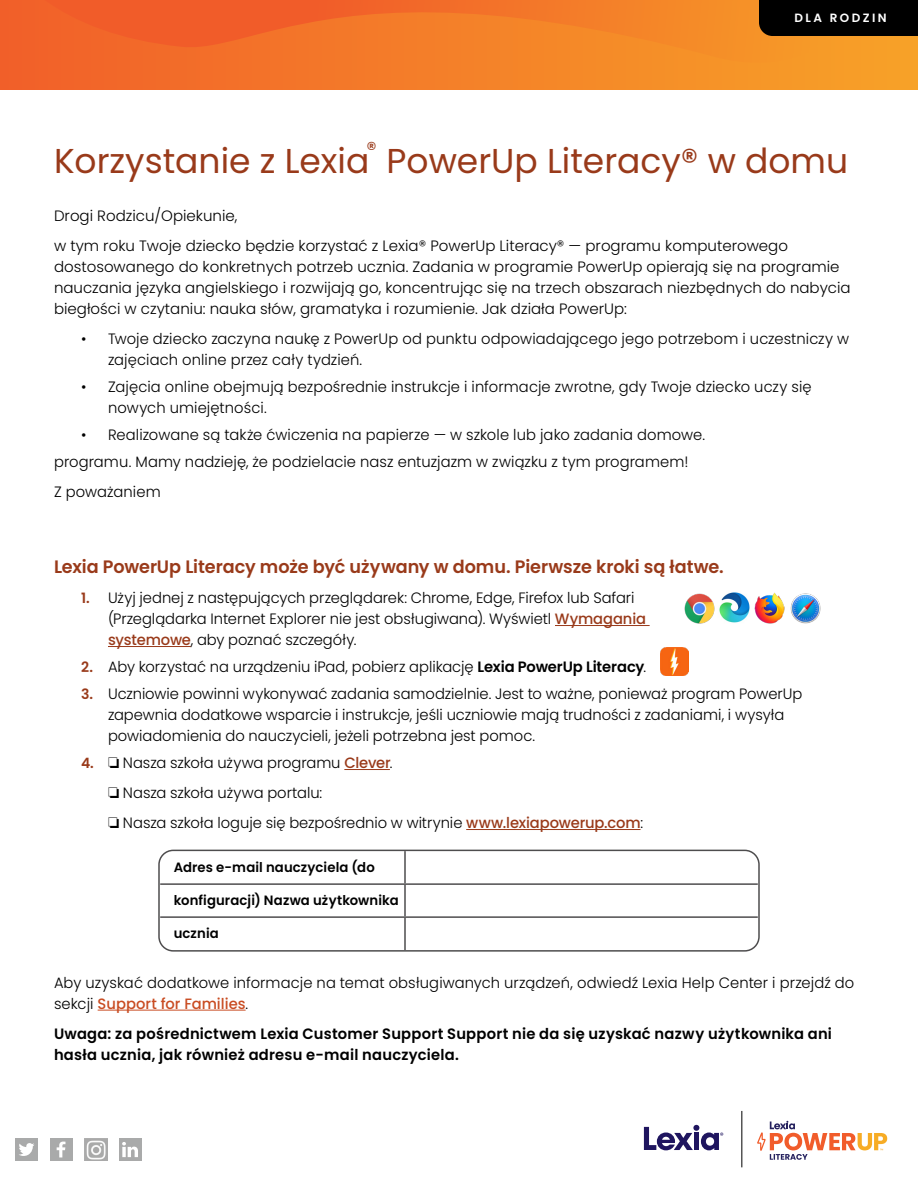
<style>
.page{position:relative;width:918px;height:1188px;background:#fff}
.page>*{position:absolute;margin:0;border:0;box-sizing:border-box;transform-origin:0 0}
.t1{font:34.5px "Poppins";color:#993a1a}
.t2{font:20.1px "Poppins";color:#993a1a}
.t3{font:600 18px "Poppins";letter-spacing:-.005em;color:#993a1a}
.t4{font:300 15px/21px "Poppins";color:#000}
.t5{font:600 15px/21px "Poppins";letter-spacing:.015em;color:#000}
.t6{font:600 13.5px "Poppins";letter-spacing:.01em;color:#000}
.t7{font:600 12px "Poppins";letter-spacing:.2em;color:#fff}
.s1{font-weight:600;font-size:14.25px;color:#993a1a}
.s2{font-weight:500;color:#993a1a}
.s3{font-weight:600}
.s4{font-weight:500;color:#c94c22}
</style>
<div class="page">
<div style="left:0;top:0;width:918px;height:90px;background:linear-gradient(to right,#f15f29,#f7a228)"></div>
<svg style="left:45px;top:0;width:820px;height:72px;background:#f37828"></svg>
<hr style="left:555px;top:625px;width:95px;height:1px;background:#993a1a">
<hr style="left:108px;top:646px;width:83px;height:1px;background:#993a1a">
<hr style="left:344px;top:769px;width:46px;height:1px;background:#993a1a">
<hr style="left:466px;top:829px;width:175px;height:1px;background:#993a1a">
<hr style="left:98px;top:1010px;width:148px;height:1px;background:#c94c22">
<hr style="left:404px;top:851px;width:2px;height:32px;background:#4e4d4e">
<hr style="left:160px;top:883px;width:245px;height:2px;background:#4e4d4e">
<hr style="left:405px;top:883px;width:353px;height:2px;background:#4e4d4e">
<hr style="left:404px;top:885px;width:2px;height:31px;background:#4e4d4e">
<hr style="left:160px;top:916px;width:245px;height:2px;background:#4e4d4e">
<hr style="left:405px;top:916px;width:353px;height:2px;background:#4e4d4e">
<hr style="left:404px;top:918px;width:2px;height:32px;background:#4e4d4e">
<div style="left:158px;top:850px;width:602px;height:102px;border:2px solid #4e4d4e;border-radius:14px"></div>
<div style="left:759px;top:0;width:159px;height:36px;background:#000"></div>
<div style="left:15px;top:1138px;width:23px;height:23px;background:#a9aaaa"></div>
<svg style="left:19px;top:1143px;width:15px;height:13px"></svg>
<div style="left:50px;top:1138px;width:22px;height:23px;background:#a9aaaa"></div>
<svg style="left:57px;top:1142px;width:8px;height:15px"></svg>
<img style="left:84px;top:1138px;width:23px;height:23px">
<div style="left:119px;top:1138px;width:23px;height:23px;background:#a9aaaa"></div>
<svg style="left:122px;top:1142px;width:16px;height:15px"></svg>
<hr style="left:742px;top:1111px;width:1px;height:56px;background:#000">
<svg style="left:644px;top:1125px;width:79px;height:25px"></svg>
<svg style="left:757px;top:1121px;width:130px;height:39px"></svg>
<img style="left:661px;top:648px;width:27px;height:28px">
<img style="left:684px;top:592px;width:137px;height:32px">
<img style="left:717px;top:592px;width:36px;height:32px">
<p class="t7" style="left:795px;top:11px;width:93px">DLA RODZIN</p>
<h2 class="t2" style="left:367px;top:137px;width:12px">®</h2>
<h1 class="t1" style="left:387px;top:141px;width:463px">PowerUp Literacy® w domu</h1>
<p class="t4" style="left:54px;top:201px;width:736px;line-height:30px">Drogi Rodzicu/Opiekunie,<br>w tym roku Twoje dziecko będzie korzystać z Lexia® PowerUp Literacy® — programu komputerowego</p>
<p class="t4" style="left:54px;top:257px;width:798px">dostosowanego do konkretnych potrzeb ucznia. Zadania w programie PowerUp opierają się na programie nauczania języka angielskiego i rozwijają go, koncentrując się na trzech obszarach niezbędnych do nabycia biegłości w czytaniu: nauka słów, gramatyka i rozumienie. Jak działa PowerUp:</p>
<p class="t4" style="left:108px;top:329px;width:743px;text-indent:-27px">• Twoje dziecko zaczyna naukę z PowerUp od punktu odpowiadającego jego potrzebom i uczestniczy w zajęciach online przez cały tydzień.</p>
<p class="t4" style="left:108px;top:377px;width:705px;text-indent:-27px">• Zajęcia online obejmują bezpośrednie instrukcje i informacje zwrotne, gdy Twoje dziecko uczy się nowych umiejętności.</p>
<p class="t4" style="left:54px;top:422px;width:653px;line-height:27px;text-indent:27px">• Realizowane są także ćwiczenia na papierze — w szkole lub jako zadania domowe. programu. Mamy nadzieję, że podzielacie nasz entuzjazm w związku z tym programem!</p>
<p class="t4" style="left:54px;top:482px;width:108px">Z poważaniem</p>
<h1 class="t1" style="left:54px;top:141px;width:317px">Korzystanie z Lexia</h1>
<p class="t3" style="left:54px;top:556px;width:671px">Lexia PowerUp Literacy może być używany w domu. Pierwsze kroki są łatwe.</p>
<p class="t4" style="left:108px;top:587px;width:540px;text-indent:-27px"><span class="s1">1.</span> Użyj jednej z następujących przeglądarek: Chrome, Edge, Firefox lub Safari (Przeglądarka Internet Explorer nie jest obsługiwana). Wyświetl <span class="s2">Wymagania systemowe</span>, aby poznać szczegóły.</p>
<p class="t4" style="left:81px;top:656px;width:567px"><span class="s1">2.</span> Aby korzystać na urządzeniu iPad, pobierz aplikację <span class="s3">Lexia PowerUp Literacy</span>.</p>
<p class="t4" style="left:108px;top:683px;width:696px;text-indent:-27px"><span class="s1">3.</span> Uczniowie powinni wykonywać zadania samodzielnie. Jest to ważne, ponieważ program PowerUp zapewnia dodatkowe wsparcie i instrukcje, jeśli uczniowie mają trudności z zadaniami, i wysyła powiadomienia do nauczycieli, jeżeli potrzebna jest pomoc.</p>
<p class="t4" style="left:108px;top:748px;width:537px;line-height:30px;text-indent:-27px"><span class="s1">4.</span> ❏ Nasza szkoła używa programu <span class="s2">Clever</span>.<br>❏ Nasza szkoła używa portalu:<br>❏ Nasza szkoła loguje się bezpośrednio w witrynie <span class="s2">www.lexiapowerup.com</span>:</p>
<p class="t6" style="left:174px;top:860px;width:203px">Adres e-mail nauczyciela (do</p>
<p class="t6" style="left:174px;top:893px;width:226px">konfiguracji) Nazwa użytkownika</p>
<p class="t6" style="left:174px;top:926px;width:47px">ucznia</p>
<p class="t4" style="left:54px;top:972px;width:802px">Aby uzyskać dodatkowe informacje na temat obsługiwanych urządzeń, odwiedź Lexia Help Center i przejdź do sekcji <span class="s4">Support for Families</span>.</p>
<p class="t5" style="left:54px;top:1023px;width:779px">Uwaga: za pośrednictwem Lexia Customer Support Support nie da się uzyskać nazwy użytkownika ani hasła ucznia, jak również adresu e-mail nauczyciela.</p>
</div>
